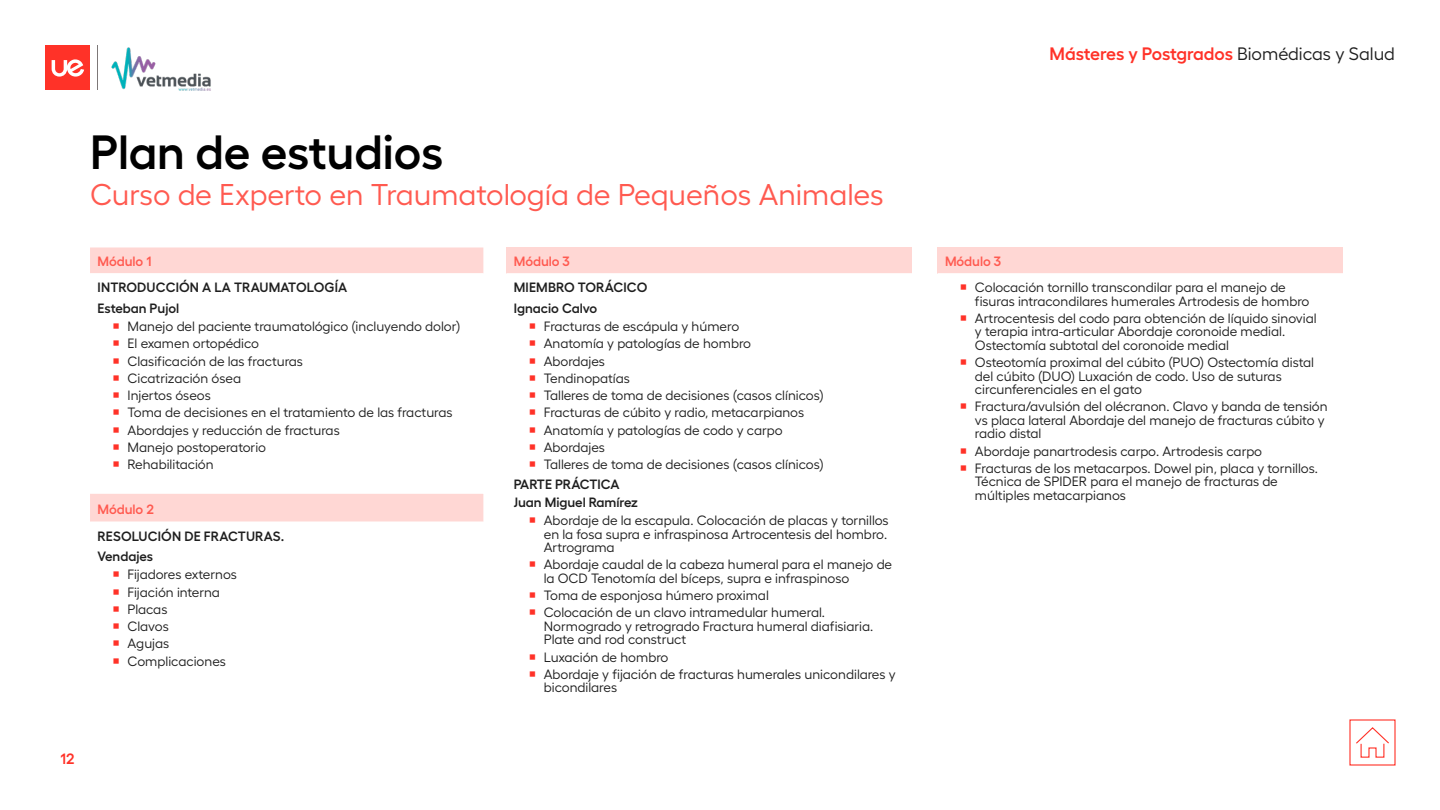
<style>
.page{position:relative;width:1440px;height:810px;background:#fff}
.page>*{position:absolute;margin:0;border:0;box-sizing:border-box;transform-origin:0 0}
.t1{font:600 48px "Hellix";letter-spacing:-.005em;color:#000}
.t2{font:30px "Hellix";color:#ff5a50}
.t3{font:600 18px "Hellix";letter-spacing:-.005em;color:#ff3228}
.t4{font:600 15px "Hellix";color:#ff3228}
.t5{font:13.5px/17.2px "Hellix";color:#1e1e1e}
.t6{font:600 13.5px/20.7px "Hellix";color:#1e1e1e}
.t7{font:600 13.5px "Hellix";color:#ff5a50}
.s1{font-weight:400;color:#1e1e1e}
</style>
<div class="page">
<svg style="left:90px;top:248px;width:393px;height:274px"></svg>
<hr style="left:90px;top:273px;width:394px;height:1px;background:#fff">
<div style="left:506px;top:248px;width:406px;height:26px;background:#ffd7d4"></div>
<hr style="left:506px;top:273px;width:406px;height:1px;background:#fff">
<div style="left:938px;top:248px;width:405px;height:26px;background:#ffd7d4"></div>
<hr style="left:938px;top:273px;width:405px;height:1px;background:#fff">
<img style="left:111px;top:47px;width:100px;height:44px">
<hr style="left:97px;top:45px;width:1px;height:45px;background:#7d7878">
<div style="left:45px;top:45px;width:45px;height:45px;background:#ff3228"></div>
<svg style="left:52px;top:59px;width:32px;height:18px"></svg>
<svg style="left:1349px;top:719px;width:47px;height:47px"></svg>
<svg style="left:114px;top:323px;width:5px;height:6px"></svg>
<svg style="left:114px;top:341px;width:5px;height:5px"></svg>
<svg style="left:114px;top:358px;width:5px;height:5px"></svg>
<svg style="left:114px;top:375px;width:5px;height:6px"></svg>
<svg style="left:114px;top:392px;width:5px;height:6px"></svg>
<svg style="left:114px;top:410px;width:5px;height:5px"></svg>
<svg style="left:114px;top:427px;width:5px;height:5px"></svg>
<svg style="left:114px;top:444px;width:5px;height:6px"></svg>
<svg style="left:114px;top:461px;width:5px;height:6px"></svg>
<h1 class="t1" style="left:90px;top:114px;width:355px">Plan de estudios</h1>
<h2 class="t2" style="left:90px;top:171px;width:795px">Curso de Experto en Traumatología de Pequeños Animales</h2>
<p class="t7" style="left:98px;top:251px;width:55px">Módulo 1</p>
<p class="t6" style="left:98px;top:276px;width:251px">INTRODUCCIÓN A LA TRAUMATOLOGÍA<br>Esteban Pujol</p>
<p class="t5" style="left:128px;top:316px;width:334px">Manejo del paciente traumatológico (incluyendo dolor)<br>El examen ortopédico<br>Clasificación de las fracturas<br>Cicatrización ósea<br>Injertos óseos<br>Toma de decisiones en el tratamiento de las fracturas<br>Abordajes y reducción de fracturas<br>Manejo postoperatorio<br>Rehabilitación</p>
<p class="t7" style="left:98px;top:498px;width:58px">Módulo 2</p>
<p class="t6" style="left:98px;top:524px;width:188px">RESOLUCIÓN DE FRACTURAS.<br>Vendajes</p>
<p class="t5" style="left:128px;top:565px;width:111px">Fijadores externos<br>Fijación interna<br>Placas<br>Clavos<br>Agujas<br>Complicaciones</p>
<p class="t7" style="left:514px;top:251px;width:58px">Módulo 3</p>
<p class="t6" style="left:514px;top:276px;width:135px">MIEMBRO TORÁCICO<br>Ignacio Calvo</p>
<p class="t5" style="left:544px;top:316px;width:282px">Fracturas de escápula y húmero<br>Anatomía y patologías de hombro<br>Abordajes<br>Tendinopatías<br>Talleres de toma de decisiones (casos clínicos)<br>Fracturas de cúbito y radio, metacarpianos<br>Anatomía y patologías de codo y carpo<br>Abordajes<br>Talleres de toma de decisiones (casos clínicos)</p>
<p class="t6" style="left:514px;top:474px;width:126px;line-height:18px">PARTE PRÁCTICA<br>Juan Miguel Ramírez</p>
<p class="t5" style="left:544px;top:512px;width:346px;line-height:13.5px;text-align:justify">Abordaje de la escapula. Colocación de placas y tornillos en la fosa supra e infraspinosa Artrocentesis del hombro.<br>Artrograma</p>
<p class="t5" style="left:544px;top:556px;width:350px;line-height:13.5px">Abordaje caudal de la cabeza humeral para el manejo de la OCD Tenotomía del bíceps, supra e infraspinoso</p>
<p class="t5" style="left:544px;top:585px;width:283px">Toma de esponjosa húmero proximal<br>Colocación de un clavo intramedular humeral.</p>
<p class="t5" style="left:544px;top:618px;width:331px;line-height:13.5px">Normogrado y retrogrado Fractura humeral diafisiaria.<br>Plate and rod construct</p>
<p class="t5" style="left:544px;top:647px;width:353px">Luxación de hombro<br>Abordaje y fijación de fracturas humerales unicondilares y</p>
<p class="t5" style="left:544px;top:678px;width:75px">bicondilares</p>
<p class="t4" style="left:60px;top:747px;width:16px">12</p>
<h3 class="t3" style="left:1050px;top:39px;width:347px">Másteres y Postgrados <span class="s1">Biomédicas y Salud</span></h3>
<p class="t7" style="left:945px;top:251px;width:58px">Módulo 3</p>
<p class="t5" style="left:975px;top:279px;width:336px;line-height:13.5px">Colocación tornillo transcondilar para el manejo de fisuras intracondilares humerales Artrodesis de hombro</p>
<p class="t5" style="left:975px;top:310px;width:343px;line-height:13.5px">Artrocentesis del codo para obtención de líquido sinovial y terapia intra-articular Abordaje coronoide medial.<br>Ostectomía subtotal del coronoide medial</p>
<p class="t5" style="left:975px;top:354px;width:341px;line-height:13.5px">Osteotomía proximal del cúbito (PUO) Ostectomía distal del cúbito (DUO) Luxación de codo. Uso de suturas circunferenciales en el gato</p>
<p class="t5" style="left:975px;top:399px;width:354px;line-height:13.5px">Fractura/avulsión del olécranon. Clavo y banda de tensión vs placa lateral Abordaje del manejo de fracturas cúbito y radio distal</p>
<p class="t5" style="left:975px;top:441px;width:345px">Abordaje panartrodesis carpo. Artrodesis carpo<br>Fracturas de los metacarpos. Dowel pin, placa y tornillos.</p>
<p class="t5" style="left:975px;top:474px;width:304px;line-height:13.5px">Técnica de SPIDER para el manejo de fracturas de múltiples metacarpianos</p>
</div>
